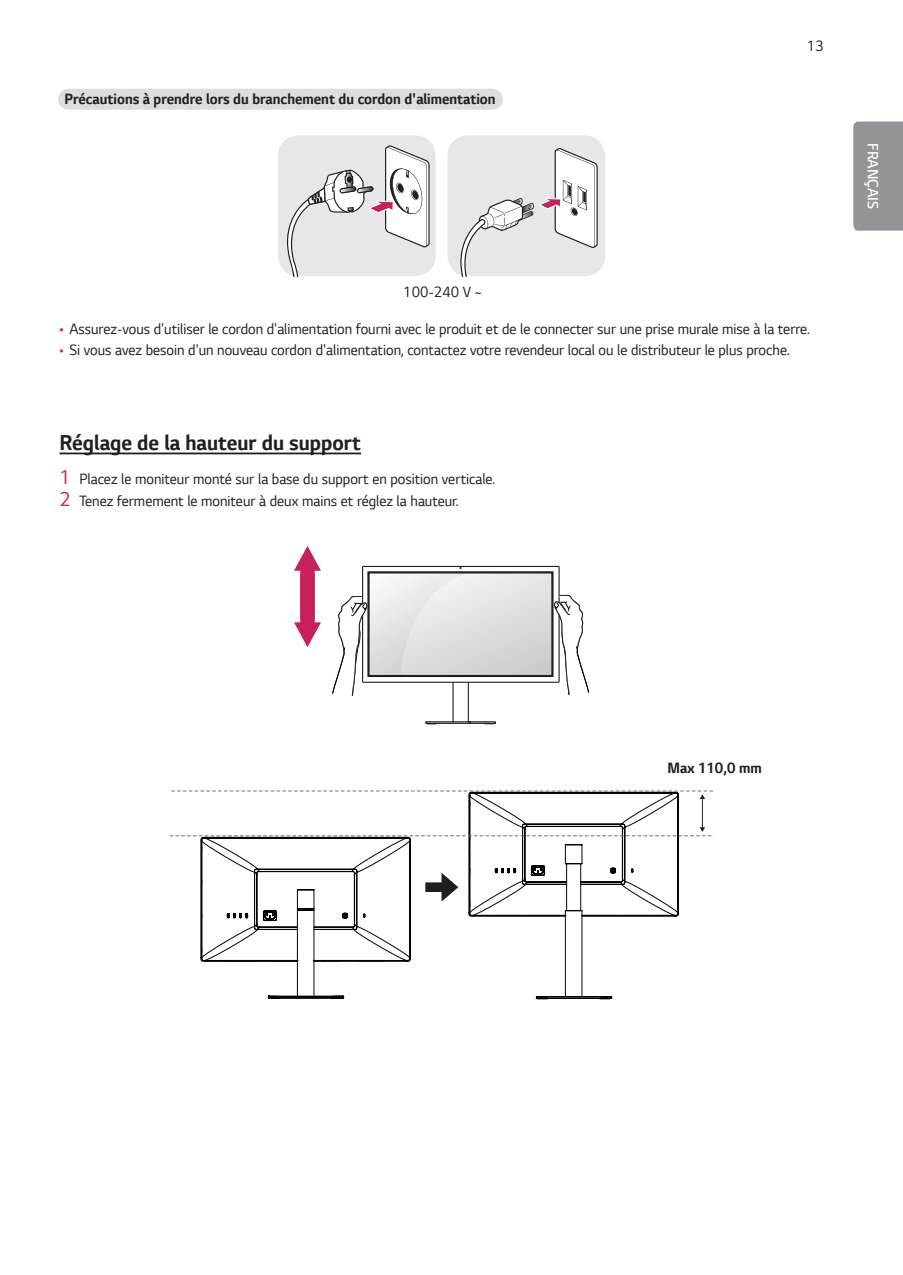
<style>
.page{position:relative;width:903px;height:1275px;background:#fff}
.page>*{position:absolute;margin:0;border:0;box-sizing:border-box;transform-origin:0 0}
.Title3{font:700 22.75px "LG Smart";color:#231f20;scale:.95 1}
.t1{font:15.75px "LG Smart";color:#231f20;scale:.95 1}
.Gray_Title{font:700 15.75px "LG Smart";color:#231f20;scale:.95 1}
.Body_Bold{font:700 15.75px "LG Smart";color:#231f20;scale:.95 1}
.t2{font:600 15.75px "LG Smart";color:#fff;scale:.95 1}
.s1{font-family:"Myriad Pro";color:#c8205d}
.s2{font-size:21px;color:#c8205d}
</style>
<div class="page">
<div style="left:853px;top:122px;width:50px;height:109px;background:#939598"></div>
<div style="left:69px;top:89px;width:422px;height:21px;background:#dcdddf"></div>
<svg style="left:491px;top:89px;width:1px;height:21px"></svg>
<hr style="left:60px;top:453px;width:301px;height:1px;background:#231f20">
<div style="left:278px;top:135px;width:158px;height:141px;background:#e6e7e9;border-radius:21px"></div>
<svg style="left:278px;top:145px;width:152px;height:131px"></svg>
<div style="left:447px;top:135px;width:158px;height:141px;background:#e6e7e9;border-radius:21px"></div>
<svg style="left:447px;top:148px;width:151px;height:128px"></svg>
<svg style="left:294px;top:546px;width:27px;height:101px"></svg>
<svg style="left:332px;top:567px;width:257px;height:157px"></svg>
<svg style="left:170px;top:790px;width:543px;height:209px"></svg>
<p class="Gray_Title" style="left:64px;top:88px;width:455px">Précautions à prendre lors du branchement du cordon d'alimentation</p>
<p class="t1" style="left:807px;top:35px;width:19px">13</p>
<p class="t1" style="left:403px;top:282px;width:84px">100-240 V ~</p>
<p class="t1" style="left:60px;top:318px;width:791px"><span class="s1">•</span> Assurez-vous d'utiliser le cordon d'alimentation fourni avec le produit et de le connecter sur une prise murale mise à la terre.</p>
<p class="t1" style="left:60px;top:340px;width:770px"><span class="s1">•</span> Si vous avez besoin d'un nouveau cordon d'alimentation, contactez votre revendeur local ou le distributeur le plus proche.</p>
<p class="Title3" style="left:60px;top:427px;width:319px">Réglage de la hauteur du support</p>
<p class="t1" style="left:60px;top:468px;width:460px"><span class="s2">1</span> Placez le moniteur monté sur la base du support en position verticale.</p>
<p class="t1" style="left:60px;top:490px;width:421px"><span class="s2">2</span> Tenez fermement le moniteur à deux mains et réglez la hauteur.</p>
<p class="t2" style="left:883px;top:143px;width:71px;rotate:90deg">FRANÇAIS</p>
<p class="Body_Bold" style="left:667px;top:757px;width:101px">Max 110,0 mm</p>
</div>
